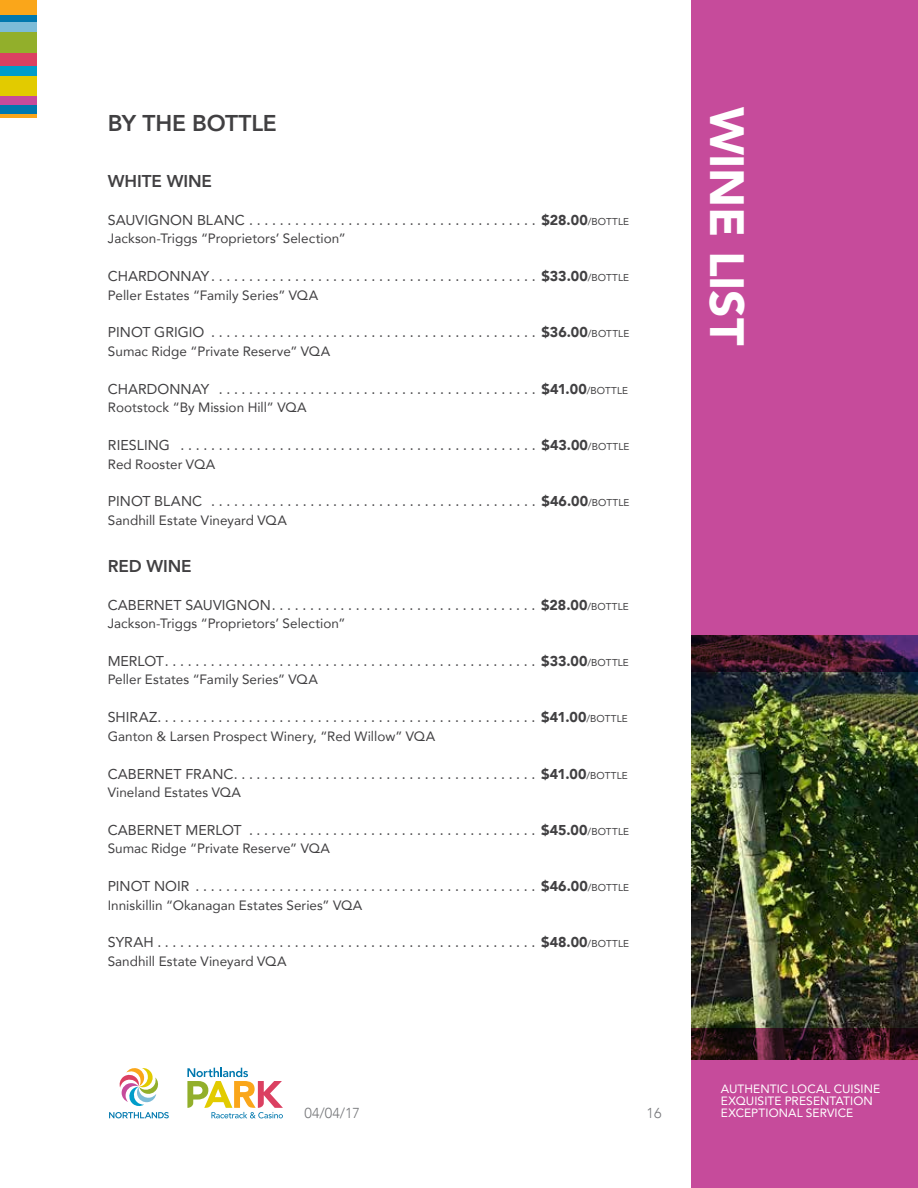
<style>
.page{position:relative;width:918px;height:1188px;background:#fff}
.page>*{position:absolute;margin:0;border:0;box-sizing:border-box;transform-origin:0 0}
.t1{font:900 48px "Avenir";letter-spacing:-.005em;color:#fff}
.t2{font:800 22.8px "Avenir";letter-spacing:-.015em;color:#414042}
.t3{font:800 17.1px "Avenir";letter-spacing:-.005em;color:#414042}
.t4{font:300 14.4px "Avenir";color:#77787b}
.t5{font:14.25px "Avenir";color:#414042}
.t6{font:13.5px "Avenir";color:#414042}
.t7{font:12px/12px "Avenir";letter-spacing:.005em;color:#fff}
.s1{font-weight:900}
.s2{font-size:10.05px}
</style>
<div class="page">
<div style="left:0;top:22px;width:37px;height:10px;background:#7cbcd8"></div>
<div style="left:0;top:66px;width:37px;height:10px;background:#009dca"></div>
<div style="left:0;top:32px;width:37px;height:22px;background:#92af2b"></div>
<div style="left:0;top:76px;width:37px;height:20px;background:#e2cb00"></div>
<div style="left:0;top:54px;width:37px;height:12px;background:#db4061"></div>
<div style="left:0;top:96px;width:37px;height:9px;background:#c64b9b"></div>
<div style="left:0;top:14px;width:37px;height:8px;background:#0078ae"></div>
<div style="left:0;top:0;width:37px;height:14px;background:#faa61a"></div>
<div style="left:0;top:105px;width:37px;height:9px;background:#0078ae"></div>
<hr style="left:0;top:114px;width:37px;height:3px;background:#faa61a">
<svg style="left:109px;top:1068px;width:60px;height:50px"></svg>
<svg style="left:187px;top:1068px;width:96px;height:50px"></svg>
<img style="left:691px;top:672px;width:227px;height:356px">
<div style="left:691px;top:0;width:227px;height:672px;background:#c64b9b"></div>
<svg style="left:691px;top:1028px;width:227px;height:160px;fill:#c64b9b"></svg>
<h2 class="t2" style="left:108px;top:105px;width:170px">BY THE BOTTLE</h2>
<p class="t3" style="left:108px;top:168px;width:105px">WHITE WINE</p>
<p class="t5" style="left:108px;top:208px;width:523px">SAUVIGNON BLANC . . . . . . . . . . . . . . . . . . . . . . . . . . . . . . . . . . . . . . <span class="s1">$28.00</span><span class="s2">/BOTTLE</span></p>
<p class="t6" style="left:108px;top:228px;width:239px">Jackson-Triggs “Proprietors’ Selection”</p>
<p class="t5" style="left:108px;top:265px;width:523px">CHARDONNAY . . . . . . . . . . . . . . . . . . . . . . . . . . . . . . . . . . . . . . . . . . . <span class="s1">$33.00</span><span class="s2">/BOTTLE</span></p>
<p class="t6" style="left:108px;top:284px;width:212px">Peller Estates “Family Series” VQA</p>
<p class="t5" style="left:108px;top:321px;width:523px">PINOT GRIGIO . . . . . . . . . . . . . . . . . . . . . . . . . . . . . . . . . . . . . . . . . . . <span class="s1">$36.00</span><span class="s2">/BOTTLE</span></p>
<p class="t6" style="left:108px;top:340px;width:224px">Sumac Ridge “Private Reserve” VQA</p>
<p class="t5" style="left:108px;top:377px;width:522px">CHARDONNAY . . . . . . . . . . . . . . . . . . . . . . . . . . . . . . . . . . . . . . . . . . <span class="s1">$41.00</span><span class="s2">/BOTTLE</span></p>
<p class="t6" style="left:108px;top:397px;width:200px">Rootstock “By Mission Hill” VQA</p>
<p class="t5" style="left:108px;top:434px;width:523px">RIESLING . . . . . . . . . . . . . . . . . . . . . . . . . . . . . . . . . . . . . . . . . . . . . . . <span class="s1">$43.00</span><span class="s2">/BOTTLE</span></p>
<p class="t6" style="left:108px;top:453px;width:109px">Red Rooster VQA</p>
<p class="t5" style="left:108px;top:490px;width:523px">PINOT BLANC . . . . . . . . . . . . . . . . . . . . . . . . . . . . . . . . . . . . . . . . . . . <span class="s1">$46.00</span><span class="s2">/BOTTLE</span></p>
<p class="t6" style="left:108px;top:509px;width:180px">Sandhill Estate Vineyard VQA</p>
<p class="t3" style="left:108px;top:553px;width:86px">RED WINE</p>
<p class="t5" style="left:108px;top:593px;width:523px">CABERNET SAUVIGNON . . . . . . . . . . . . . . . . . . . . . . . . . . . . . . . . . . . <span class="s1">$28.00</span><span class="s2">/BOTTLE</span></p>
<p class="t6" style="left:108px;top:613px;width:239px">Jackson-Triggs “Proprietors’ Selection”</p>
<p class="t5" style="left:108px;top:650px;width:523px">MERLOT . . . . . . . . . . . . . . . . . . . . . . . . . . . . . . . . . . . . . . . . . . . . . . . . . <span class="s1">$33.00</span><span class="s2">/BOTTLE</span></p>
<p class="t6" style="left:108px;top:669px;width:212px">Peller Estates “Family Series” VQA</p>
<p class="t5" style="left:108px;top:706px;width:522px">SHIRAZ . . . . . . . . . . . . . . . . . . . . . . . . . . . . . . . . . . . . . . . . . . . . . . . . . . <span class="s1">$41.00</span><span class="s2">/BOTTLE</span></p>
<p class="t6" style="left:108px;top:725px;width:329px">Ganton &amp; Larsen Prospect Winery, “Red Willow” VQA</p>
<p class="t5" style="left:108px;top:762px;width:522px">CABERNET FRANC . . . . . . . . . . . . . . . . . . . . . . . . . . . . . . . . . . . . . . . . <span class="s1">$41.00</span><span class="s2">/BOTTLE</span></p>
<p class="t6" style="left:108px;top:782px;width:135px">Vineland Estates VQA</p>
<p class="t5" style="left:108px;top:818px;width:523px">CABERNET MERLOT . . . . . . . . . . . . . . . . . . . . . . . . . . . . . . . . . . . . . . <span class="s1">$45.00</span><span class="s2">/BOTTLE</span></p>
<p class="t6" style="left:108px;top:838px;width:224px">Sumac Ridge “Private Reserve” VQA</p>
<p class="t5" style="left:108px;top:875px;width:523px">PINOT NOIR . . . . . . . . . . . . . . . . . . . . . . . . . . . . . . . . . . . . . . . . . . . . . <span class="s1">$46.00</span><span class="s2">/BOTTLE</span></p>
<p class="t6" style="left:108px;top:894px;width:256px">Inniskillin “Okanagan Estates Series” VQA</p>
<p class="t5" style="left:108px;top:931px;width:523px">SYRAH.................................................. <span class="s1">$48.00</span><span class="s2">/BOTTLE</span></p>
<p class="t6" style="left:108px;top:950px;width:180px">Sandhill Estate Vineyard VQA</p>
<p class="t4" style="left:305px;top:1105px;width:57px">04/04/17</p>
<p class="t4" style="left:647px;top:1105px;width:16px">16</p>
<h1 class="t1" style="left:768px;top:106px;width:241px;rotate:90deg">WINE LIST</h1>
<p class="t7" style="left:721px;top:1082px;width:161px">AUTHENTIC LOCAL CUISINE<br>EXQUISITE PRESENTATION<br>EXCEPTIONAL SERVICE</p>
</div>
